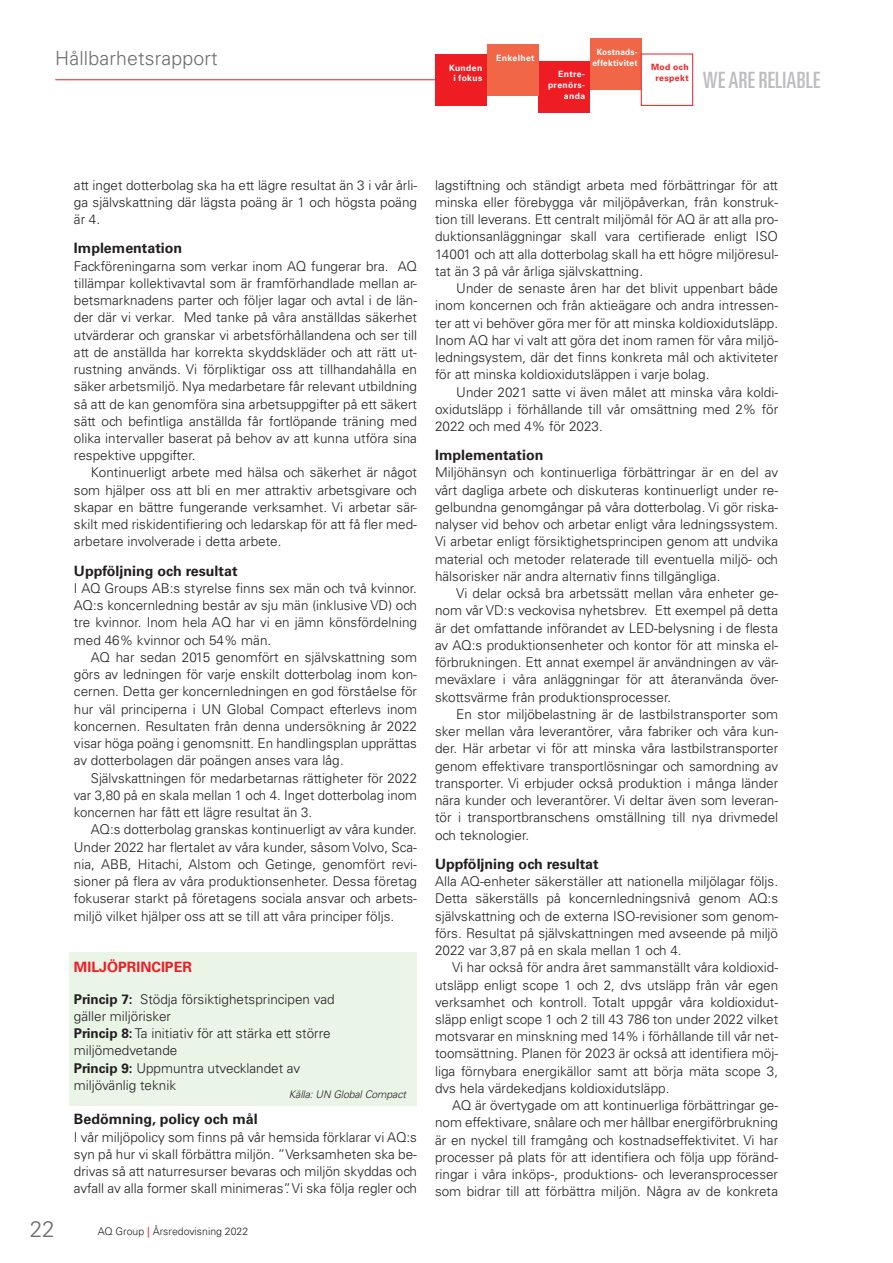
<style>
.page{position:relative;width:893px;height:1263px;background:#fff}
.page>*{position:absolute;margin:0;border:0;box-sizing:border-box;transform-origin:0 0}
.t1{font:ultra-condensed 22.5px "Univers LT Std";letter-spacing:.01em;color:#bcbdc0}
.t2{font:300 22.5px "Univers LT Std";color:#6c6d70}
.t3{font:300 19.5px "Univers LT Std";letter-spacing:.01em;color:#6c6d70}
.t4{font:700 14.25px "Univers LT Std";color:#231f20}
.t5{font:700 14.25px "Univers LT Std";color:#ee1d23}
.t6{font:300 13.5px/17.2px "Univers LT Std";color:#231f20;text-align:justify}
.t7{font:300 10.5px "Univers LT Std";color:#231f20}
.t8{font:italic 300 10.5px "Univers LT Std";letter-spacing:-.01em;color:#231f20}
.t9{font:700 8.7px/10.8px "Univers LT Std";letter-spacing:.04em;color:#fff;text-align:right}
.t10{font:700 8.7px/10.8px "Univers LT Std";letter-spacing:.02em;color:#fff;text-align:center;scale:.96 1}
.t11{font:700 8.7px/10.8px "Univers LT Std";letter-spacing:.045em;color:#ee1d23;text-align:center}
.s1{font-weight:700}
.s2{font-weight:400;color:#ee1d23}
</style>
<div class="page">
<hr style="left:55px;top:79px;width:386px;height:1px;background:#ee1d23">
<div style="left:590px;top:39px;width:51px;height:51px;background:#f26648"></div>
<div style="left:538px;top:61px;width:52px;height:51px;background:#ee1d23"></div>
<div style="left:436px;top:54px;width:51px;height:51px;background:#ee1d23"></div>
<div style="left:641px;top:54px;width:52px;height:52px;border:1px solid #ee1d23"></div>
<div style="left:487px;top:44px;width:51px;height:52px;background:#f26648"></div>
<div style="left:69px;top:952px;width:348px;height:154px;background:#eaf4e7"></div>
<h2 class="t3" style="left:55px;top:50px;width:164px">Hållbarhetsrapport</h2>
<p class="t10" style="left:592px;top:47px;width:49px">Kostnads&shy;effektivitet</p>
<p class="t9" style="left:496px;top:53px;width:40px">Enkelhet</p>
<p class="t9" style="left:449px;top:63px;width:35px;text-align:center">Kunden i fokus</p>
<p class="t11" style="left:651px;top:62px;width:39px">Mod och respekt</p>
<p class="t9" style="left:548px;top:70px;width:39px">Entre&shy;prenörs&shy;anda</p>
<h1 class="t1" style="left:703px;top:67px;width:119px">WE ARE RELIABLE</h1>
<h1 class="t2" style="left:30px;top:1220px;width:27px">22</h1>
<p class="t6" style="left:74px;top:177px;width:345px">att inget dotterbolag ska ha ett lägre resultat än 3 i vår årli&shy;ga självskattning där lägsta poäng är 1 och högsta poäng är 4.</p>
<p class="t4" style="left:74px;top:242px;width:110px">Implementation</p>
<p class="t6" style="left:74px;top:258px;width:345px">Fackföreningarna som verkar inom AQ fungerar bra. AQ tillämpar kollektivavtal som är framförhandlade mellan ar&shy;betsmarknadens parter och följer lagar och avtal i de län&shy;der där vi verkar. Med tanke på våra anställdas säkerhet utvärderar och granskar vi arbetsförhållandena och ser till att de anställda har korrekta skyddskläder och att rätt ut&shy;rustning används. Vi förpliktigar oss att tillhandahålla en säker arbetsmiljö. Nya medarbetare får relevant utbildning så att de kan genomföra sina arbetsuppgifter på ett säkert sätt och befintliga anställda får fortlöpande träning med olika intervaller baserat på behov av att kunna utföra sina respektive uppgifter.</p>
<p class="t6" style="left:74px;top:465px;width:345px;text-indent:17px">Kontinuerligt arbete med hälsa och säkerhet är något som hjälper oss att bli en mer attraktiv arbetsgivare och skapar en bättre fungerande verksamhet. Vi arbetar sär&shy;skilt med riskidentifiering och ledarskap för att få fler med&shy;arbetare involverade i detta arbete.</p>
<p class="t4" style="left:74px;top:565px;width:165px">Uppföljning och resultat</p>
<p class="t6" style="left:74px;top:580px;width:345px">I AQ Groups AB:s styrelse finns sex män och två kvinnor.<br>AQ:s koncernledning består av sju män (inklusive VD) och tre kvinnor. Inom hela AQ har vi en jämn könsfördelning med 46% kvinnor och 54% män.</p>
<p class="t6" style="left:74px;top:649px;width:345px;text-indent:17px">AQ har sedan 2015 genomfört en självskattning som görs av ledningen för varje enskilt dotterbolag inom kon&shy;cernen. Detta ger koncernledningen en god förståelse för hur väl principerna i UN Global Compact efterlevs inom koncernen. Resultaten från denna undersökning år 2022 visar höga poäng i genomsnitt. En handlingsplan upprättas av dotterbolagen där poängen anses vara låg.</p>
<p class="t6" style="left:74px;top:770px;width:345px;text-indent:17px">Självskattningen för medarbetarnas rättigheter för 2022 var 3,80 på en skala mellan 1 och 4. Inget dotterbolag inom koncernen har fått ett lägre resultat än 3.</p>
<p class="t6" style="left:74px;top:822px;width:345px;text-indent:17px">AQ:s dotterbolag granskas kontinuerligt av våra kunder.<br>Under 2022 har flertalet av våra kunder, såsom Volvo, Sca&shy;nia, ABB, Hitachi, Alstom och Getinge, genomfört revi&shy;sioner på flera av våra produktionsenheter. Dessa företag fokuserar starkt på företagens sociala ansvar och arbets&shy;miljö vilket hjälper oss att se till att våra principer följs.</p>
<p class="t5" style="left:74px;top:961px;width:119px">MILJÖPRINCIPER</p>
<p class="t6" style="left:74px;top:991px;width:262px;text-align:left"><span class="s1">Princip 7:</span> Stödja försiktighetsprincipen vad gäller miljörisker<br><span class="s1">Princip 8:</span> Ta initiativ för att stärka ett större miljömedvetande<br><span class="s1">Princip 9:</span> Uppmuntra utvecklandet av miljövänlig teknik</p>
<p class="t4" style="left:74px;top:1113px;width:185px">Bedömning, policy och mål</p>
<p class="t6" style="left:74px;top:1129px;width:345px">I vår miljöpolicy som finns på vår hemsida förklarar vi AQ:s syn på hur vi skall förbättra miljön. ”Verksamheten ska be&shy;drivas så att naturresurser bevaras och miljön skyddas och avfall av alla former skall minimeras”. Vi ska följa regler och</p>
<p class="t8" style="left:289px;top:1090px;width:119px">Källa: UN Global Compact</p>
<p class="t7" style="left:98px;top:1227px;width:152px">AQ Group <span class="s2">|</span> Årsredovisning 2022</p>
<p class="t6" style="left:435px;top:177px;width:345px">lagstiftning och ständigt arbeta med förbättringar för att minska eller förebygga vår miljöpåverkan, från konstruk&shy;tion till leverans. Ett centralt miljömål för AQ är att alla pro&shy;duktionsanläggningar skall vara certifierade enligt ISO 14001 och att alla dotterbolag skall ha ett högre miljöresul&shy;tat än 3 på vår årliga självskattning.</p>
<p class="t6" style="left:435px;top:280px;width:345px;text-indent:21px">Under de senaste åren har det blivit uppenbart både inom koncernen och från aktieägare och andra intressen&shy;ter att vi behöver göra mer för att minska koldioxidutsläpp.<br>Inom AQ har vi valt att göra det inom ramen för våra miljö&shy;ledningsystem, där det finns konkreta mål och aktiviteter för att minska koldioxidutsläppen i varje bolag.</p>
<p class="t6" style="left:435px;top:384px;width:345px;text-indent:21px">Under 2021 satte vi även målet att minska våra koldi&shy;oxidutsläpp i förhållande till vår omsättning med 2% för 2022 och med 4% för 2023.</p>
<p class="t4" style="left:435px;top:449px;width:110px">Implementation</p>
<p class="t6" style="left:435px;top:465px;width:345px">Miljöhänsyn och kontinuerliga förbättringar är en del av vårt dagliga arbete och diskuteras kontinuerligt under re&shy;gelbundna genomgångar på våra dotterbolag. Vi gör riska&shy;nalyser vid behov och arbetar enligt våra ledningssystem.<br>Vi arbetar enligt försiktighetsprincipen genom att undvika material och metoder relaterade till eventuella miljö- och hälsorisker när andra alternativ finns tillgängliga.</p>
<p class="t6" style="left:435px;top:586px;width:345px;text-indent:21px">Vi delar också bra arbetssätt mellan våra enheter ge&shy;nom vår VD:s veckovisa nyhetsbrev. Ett exempel på detta är det omfattande införandet av LED-belysning i de flesta av AQ:s produktionsenheter och kontor för att minska el&shy;förbrukningen. Ett annat exempel är användningen av vär&shy;meväxlare i våra anläggningar för att återanvända över&shy;skottsvärme från produktionsprocesser.</p>
<p class="t6" style="left:435px;top:706px;width:345px;text-indent:21px">En stor miljöbelastning är de lastbilstransporter som sker mellan våra leverantörer, våra fabriker och våra kun&shy;der. Här arbetar vi för att minska våra lastbilstransporter genom effektivare transportlösningar och samordning av transporter. Vi erbjuder också produktion i många länder nära kunder och leverantörer. Vi deltar även som leveran&shy;tör i transportbranschens omställning till nya drivmedel och teknologier.</p>
<p class="t4" style="left:435px;top:858px;width:165px">Uppföljning och resultat</p>
<p class="t6" style="left:435px;top:873px;width:345px">Alla AQ-enheter säkerställer att nationella miljölagar följs.<br>Detta säkerställs på koncernledningsnivå genom AQ:s självskattning och de externa ISO-revisioner som genom&shy;förs. Resultat på självskattningen med avseende på miljö 2022 var 3,87 på en skala mellan 1 och 4.</p>
<p class="t6" style="left:435px;top:960px;width:345px;text-indent:17px">Vi har också för andra året sammanställt våra koldioxid&shy;utsläpp enligt scope 1 och 2, dvs utsläpp från vår egen verksamhet och kontroll. Totalt uppgår våra koldioxidut&shy;släpp enligt scope 1 och 2 till 43 786 ton under 2022 vilket motsvarar en minskning med 14% i förhållande till vår net&shy;toomsättning. Planen för 2023 är också att identifiera möj&shy;liga förnybara energikällor samt att börja mäta scope 3, dvs hela värdekedjans koldioxidutsläpp.</p>
<p class="t6" style="left:435px;top:1098px;width:345px;text-indent:17px">AQ är övertygade om att kontinuerliga förbättringar ge&shy;nom effektivare, snålare och mer hållbar energiförbrukning är en nyckel till framgång och kostnadseffektivitet. Vi har processer på plats för att identifiera och följa upp föränd&shy;ringar i våra inköps-, produktions- och leveransprocesser som bidrar till att förbättra miljön. Några av de konkreta</p>
</div>
